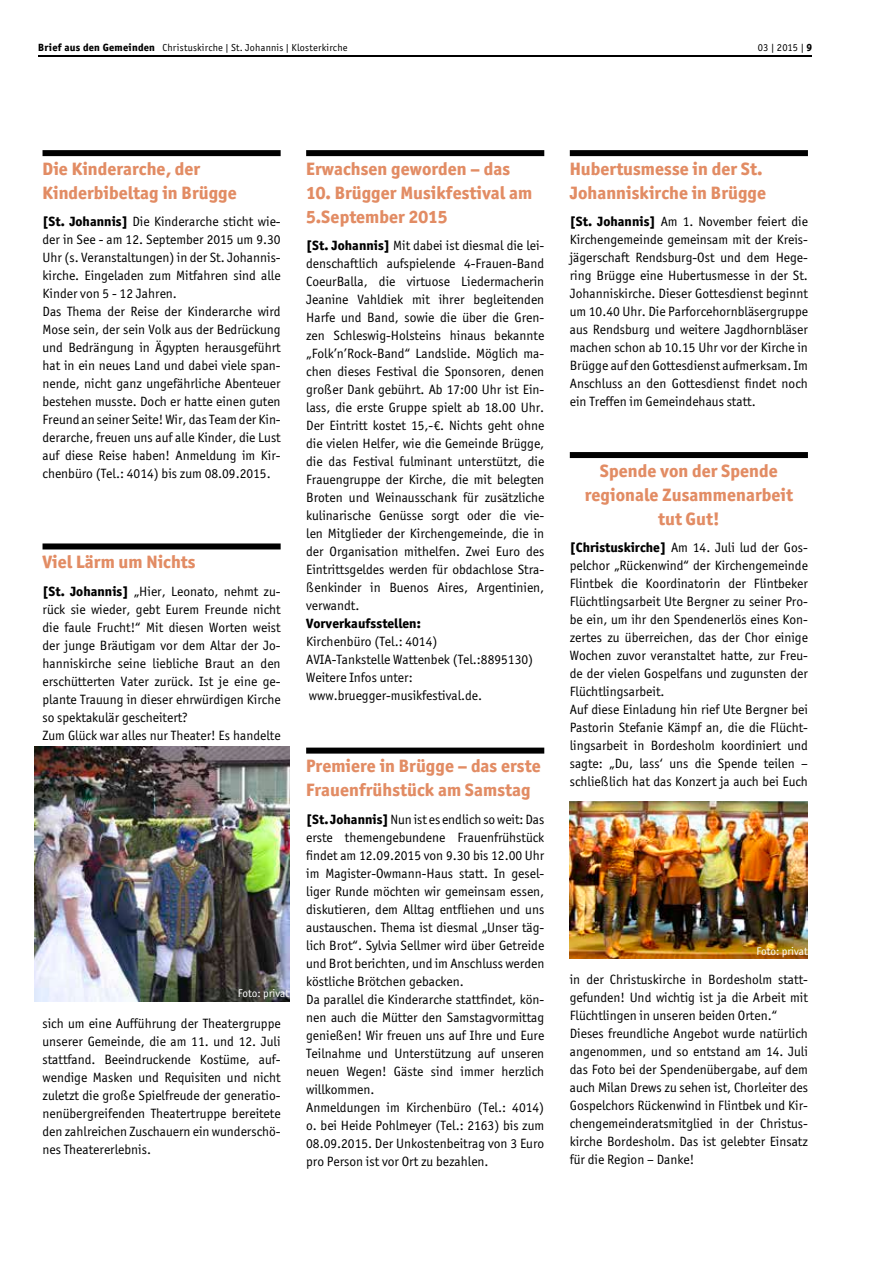
<style>
.page{position:relative;width:893px;height:1263px;background:#fff}
.page>*{position:absolute;margin:0;border:0;box-sizing:border-box;transform-origin:0 0}
.t1{font:800 18px/24px "Officina San ITC";color:#e28c64}
.t2{font:13.5px/18px "Officina San ITC";color:#000}
.t3{font:800 13.5px "Officina San ITC";color:#000}
.t4{font:11.25px "Officina San ITC";color:#fff}
.t5{font:10.5px "Officina San ITC";letter-spacing:.01em;color:#000}
.t6{font:10.2px "Officina San ITC";letter-spacing:.02em;color:#000}
.s1{font-weight:800;font-size:10.5px}
.s2{font-weight:800}
</style>
<div class="page">
<div style="left:570px;top:452px;width:238px;height:6px;background:#000"></div>
<div style="left:43px;top:543px;width:238px;height:6px;background:#000"></div>
<div style="left:570px;top:150px;width:238px;height:6px;background:#000"></div>
<div style="left:306px;top:150px;width:238px;height:6px;background:#000"></div>
<div style="left:43px;top:150px;width:238px;height:6px;background:#000"></div>
<div style="left:306px;top:748px;width:238px;height:6px;background:#000"></div>
<img style="left:34px;top:746px;width:255px;height:255px">
<img style="left:570px;top:801px;width:238px;height:157px">
<hr style="left:38px;top:55px;width:774px;height:2px;background:#000">
<p class="t6" style="left:38px;top:41px;width:311px"><span class="s1">Brief aus den Gemeinden</span> Christuskirche | St. Johannis | Klosterkirche</p>
<p class="t5" style="left:758px;top:41px;width:56px">03 | 2015 | <span class="s2">9</span></p>
<h1 class="t1" style="left:43px;top:157px;width:196px">Die Kinderarche, der<br>Kinderbibeltag in Brügge</h1>
<p class="t2" style="left:43px;top:213px;width:240px"><span class="s2">[St. Johannis]</span> Die Kinderarche sticht wie&shy;der in See - am 12. September 2015 um 9.30<br>Uhr (s. Veranstaltungen) in der St. Johannis&shy;kirche. Eingeladen zum Mitfahren sind alle Kinder von 5 - 12 Jahren.<br>Das Thema der Reise der Kinderarche wird Mose sein, der sein Volk aus der Bedrückung und Bedrängung in Ägypten herausgeführt hat in ein neues Land und dabei viele span&shy;nende, nicht ganz ungefährliche Abenteuer bestehen musste. Doch er hatte einen guten Freund an seiner Seite! Wir, das Team der Kin&shy;derarche, freuen uns auf alle Kinder, die Lust auf diese Reise haben! Anmeldung im Kir&shy;chenbüro (Tel.: 4014) bis zum 08.09.2015.</p>
<h1 class="t1" style="left:43px;top:550px;width:155px">Viel Lärm um Nichts</h1>
<p class="t2" style="left:43px;top:582px;width:240px"><span class="s2">[St. Johannis]</span> „Hier, Leonato, nehmt zu&shy;rück sie wieder, gebt Eurem Freunde nicht die faule Frucht!“ Mit diesen Worten weist der junge Bräutigam vor dem Altar der Jo&shy;hanniskirche seine liebliche Braut an den erschütterten Vater zurück. Ist je eine ge&shy;plante Trauung in dieser ehrwürdigen Kirche so spektakulär gescheitert?<br>Zum Glück war alles nur Theater! Es handelte</p>
<p class="t4" style="left:238px;top:987px;width:53px">Foto: privat</p>
<p class="t2" style="left:43px;top:1014px;width:240px;text-align:justify">sich um eine Aufführung der Theatergruppe unserer Gemeinde, die am 11. und 12. Juli stattfand. Beeindruckende Kostüme, auf&shy;wendige Masken und Requisiten und nicht zuletzt die große Spielfreude der generatio&shy;nenübergreifenden Theatertruppe bereitete den zahlreichen Zuschauern ein wunderschö&shy;nes Theatererlebnis.</p>
<h1 class="t1" style="left:306px;top:157px;width:205px">Erwachsen geworden – das</h1>
<h1 class="t1" style="left:306px;top:181px;width:228px">10. Brügger Musikfestival am<br>5.September 2015</h1>
<p class="t2" style="left:306px;top:237px;width:240px;text-align:justify"><span class="s2">[St. Johannis]</span> Mit dabei ist diesmal die lei&shy;denschaftlich aufspielende 4-Frauen-Band CoeurBalla, die virtuose Liedermacherin Jeanine Vahldiek mit ihrer begleitenden Harfe und Band, sowie die über die Gren&shy;zen Schleswig-Holsteins hinaus bekannte „Folk’n’Rock-Band“ Landslide. Möglich ma&shy;chen dieses Festival die Sponsoren, denen großer Dank gebührt. Ab 17:00 Uhr ist Ein&shy;lass, die erste Gruppe spielt ab 18.00 Uhr.<br>Der Eintritt kostet 15,-€. Nichts geht ohne die vielen Helfer, wie die Gemeinde Brügge, die das Festival fulminant unterstützt, die Frauengruppe der Kirche, die mit belegten Broten und Weinausschank für zusätzliche kulinarische Genüsse sorgt oder die vie&shy;len Mitglieder der Kirchengemeinde, die in der Organisation mithelfen. Zwei Euro des Eintrittsgeldes werden für obdachlose Stra&shy;ßenkinder in Buenos Aires, Argentinien, verwandt.</p>
<p class="t3" style="left:306px;top:615px;width:116px">Vorverkaufsstellen:</p>
<p class="t2" style="left:306px;top:632px;width:229px">Kirchenbüro (Tel.: 4014)<br>AVIA-Tankstelle Wattenbek (Tel.:8895130)<br>Weitere Infos unter: www.bruegger-musikfestival.de.</p>
<h1 class="t1" style="left:306px;top:754px;width:236px">Premiere in Brügge – das erste<br>Frauenfrühstück am Samstag</h1>
<p class="t2" style="left:306px;top:810px;width:240px"><span class="s2">[St. Johannis]</span> Nun ist es endlich so weit: Das erste themengebundene Frauenfrühstück findet am 12.09.2015 von 9.30 bis 12.00 Uhr im Magister-Owmann-Haus statt. In gesel&shy;liger Runde möchten wir gemeinsam essen, diskutieren, dem Alltag entfliehen und uns austauschen. Thema ist diesmal „Unser täg&shy;lich Brot“. Sylvia Sellmer wird über Getreide und Brot berichten, und im Anschluss werden köstliche Brötchen gebacken.<br>Da parallel die Kinderarche stattfindet, kön&shy;nen auch die Mütter den Samstagvormittag genießen! Wir freuen uns auf Ihre und Eure Teilnahme und Unterstützung auf unseren neuen Wegen! Gäste sind immer herzlich willkommen.<br>Anmeldungen im Kirchenbüro (Tel.: 4014) o. bei Heide Pohlmeyer (Tel.: 2163) bis zum 08.09.2015. Der Unkostenbeitrag von 3 Euro pro Person ist vor Ort zu bezahlen.</p>
<h1 class="t1" style="left:570px;top:157px;width:198px">Hubertusmesse in der St.<br>Johanniskirche in Brügge</h1>
<p class="t2" style="left:570px;top:213px;width:240px;text-align:justify"><span class="s2">[St. Johannis]</span> Am 1. November feiert die Kirchengemeinde gemeinsam mit der Kreis&shy;jägerschaft Rendsburg-Ost und dem Hege&shy;ring Brügge eine Hubertusmesse in der St.<br>Johanniskirche. Dieser Gottesdienst beginnt um 10.40 Uhr. Die Parforcehornbläsergruppe aus Rendsburg und weitere Jagdhornbläser machen schon ab 10.15 Uhr vor der Kirche in Brügge auf den Gottesdienst aufmerksam. Im Anschluss an den Gottesdienst findet noch ein Treffen im Gemeindehaus statt.</p>
<h1 class="t1" style="left:585px;top:458px;width:210px;text-align:center">Spende von der Spende regionale Zusammenarbeit tut Gut!</h1>
<p class="t2" style="left:570px;top:538px;width:240px"><span class="s2">[Christuskirche]</span> Am 14. Juli lud der Gos&shy;pelchor „Rückenwind“ der Kirchengemeinde Flintbek die Koordinatorin der Flintbeker Flüchtlingsarbeit Ute Bergner zu seiner Pro&shy;be ein, um ihr den Spendenerlös eines Kon&shy;zertes zu überreichen, das der Chor einige Wochen zuvor veranstaltet hatte, zur Freu&shy;de der vielen Gospelfans und zugunsten der Flüchtlingsarbeit.<br>Auf diese Einladung hin rief Ute Bergner bei Pastorin Stefanie Kämpf an, die die Flücht&shy;lingsarbeit in Bordesholm koordiniert und sagte: „Du, lass‘ uns die Spende teilen – schließlich hat das Konzert ja auch bei Euch</p>
<p class="t4" style="left:756px;top:944px;width:53px">Foto: privat</p>
<p class="t2" style="left:570px;top:970px;width:240px">in der Christuskirche in Bordesholm statt&shy;gefunden! Und wichtig ist ja die Arbeit mit Flüchtlingen in unseren beiden Orten.“ Dieses freundliche Angebot wurde natürlich angenommen, und so entstand am 14. Juli das Foto bei der Spendenübergabe, auf dem auch Milan Drews zu sehen ist, Chorleiter des Gospelchors Rückenwind in Flintbek und Kir&shy;chengemeinderatsmitglied in der Christus&shy;kirche Bordesholm. Das ist gelebter Einsatz für die Region – Danke!</p>
</div>
